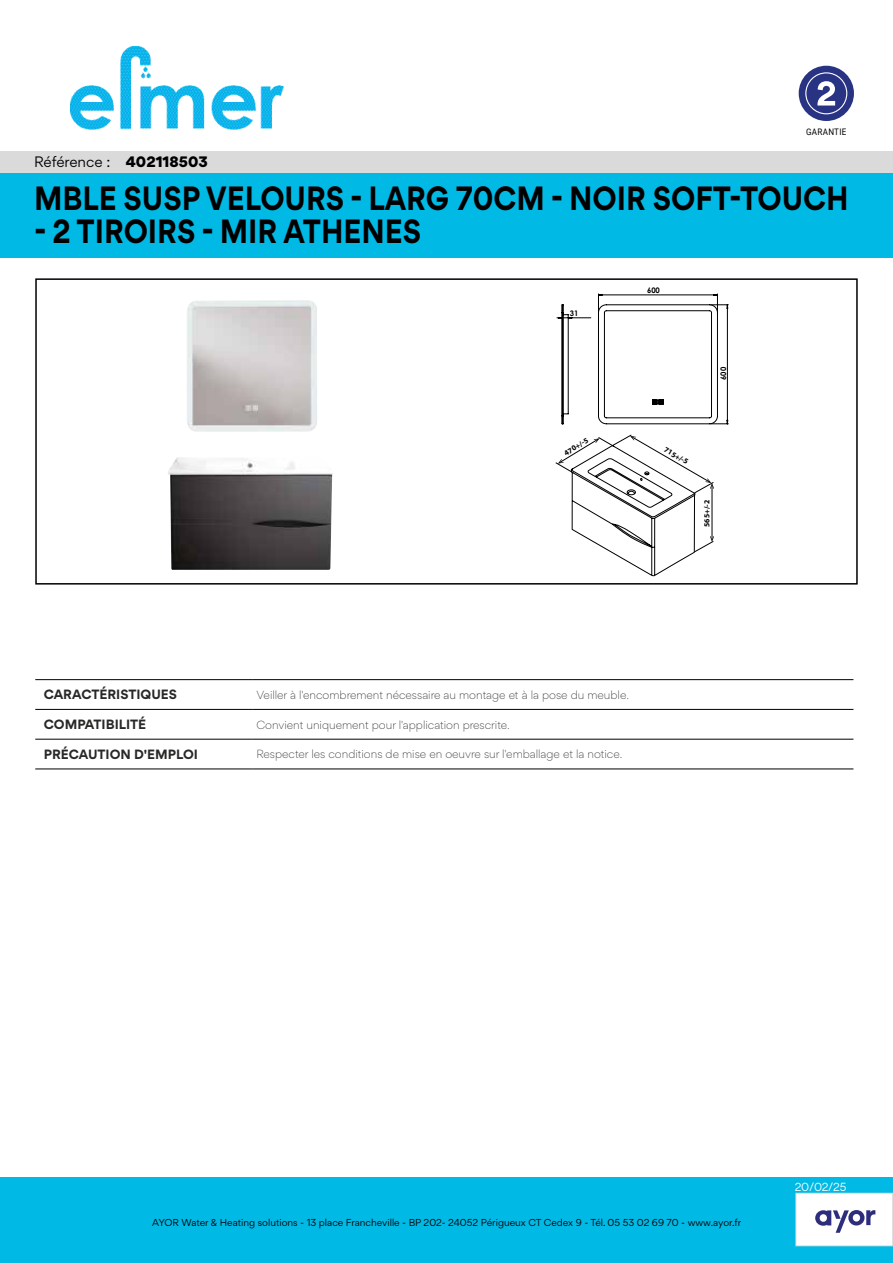
<style>
.page{position:relative;width:893px;height:1263px;background:#fff}
.page>*{position:absolute;margin:0;border:0;box-sizing:border-box;transform-origin:0 0}
.t1{font:700 30px "Gordita";color:#000;scale:.9 1}
.t2{font:13.5px "Gordita";letter-spacing:-.005em;color:#000}
.t3{font:700 12px "Gordita";color:#282827}
.t4{font:300 10.5px "Gordita";color:#282827}
.t5{font:10.5px "Gordita";color:#fff}
.t6{font:9px "Gordita";color:#000}
.t7{font:9px "Roboto";letter-spacing:.035em;color:#000;scale:.9 1}
.t8{font:700 7.65px "Myriad Pro";color:#000}
.t9{font:700 7.65px "Century Gothic";color:#000}
.s1{font-weight:900}
</style>
<div class="page">
<svg style="left:555px;top:435px;width:159px;height:141px"></svg>
<svg style="left:557px;top:294px;width:171px;height:131px"></svg>
<div style="left:0;top:172px;width:893px;height:85px;background:#00b9e5"></div>
<div style="left:0;top:1178px;width:893px;height:85px;background:#00b9e5"></div>
<div style="left:796px;top:1193px;width:97px;height:53px;background:#fff"></div>
<div style="left:795px;top:1193px;width:98px;height:53px;border:1px solid #dadada"></div>
<img style="left:168px;top:300px;width:165px;height:270px">
<hr style="left:35px;top:679px;width:217px;height:1px;background:#000">
<hr style="left:252px;top:679px;width:601px;height:1px;background:#000">
<hr style="left:35px;top:709px;width:217px;height:1px;background:#000">
<hr style="left:252px;top:709px;width:601px;height:1px;background:#000">
<hr style="left:35px;top:739px;width:217px;height:1px;background:#000">
<hr style="left:252px;top:739px;width:601px;height:1px;background:#000">
<hr style="left:35px;top:768px;width:217px;height:1px;background:#000">
<hr style="left:252px;top:768px;width:601px;height:1px;background:#000">
<div style="left:799px;top:66px;width:55px;height:55px;background:#293384;border-radius:50%"></div>
<svg style="left:805px;top:72px;width:42px;height:42px"></svg>
<div style="left:35px;top:278px;width:823px;height:307px;border:2px solid #000"></div>
<svg style="left:815px;top:1210px;width:60px;height:23px"></svg>
<img style="left:70px;top:47px;width:213px;height:82px">
<div style="left:0;top:151px;width:893px;height:21px;background:#dadada"></div>
<p class="t2" style="left:34px;top:152px;width:175px">Référence : <span class="s1">402118503</span></p>
<p class="t7" style="left:806px;top:125px;width:46px">GARANTIE</p>
<h1 class="t1" style="left:34px;top:175px;width:906px">MBLE SUSP VELOURS - LARG 70CM - NOIR SOFT-TOUCH</h1>
<h1 class="t1" style="left:34px;top:208px;width:432px">- 2 TIROIRS - MIR ATHENES</h1>
<p class="t9" style="left:570px;top:308px;width:10px">31</p>
<p class="t8" style="left:562px;top:449px;width:28px;rotate:-32deg">470+/-5</p>
<p class="t9" style="left:647px;top:285px;width:14px">600</p>
<p class="t9" style="left:717px;top:380px;width:14px;rotate:-90deg">600</p>
<p class="t8" style="left:667px;top:445px;width:28px;rotate:30deg">715+/-5</p>
<p class="t8" style="left:702px;top:527px;width:28px;rotate:-90deg">565+/-2</p>
<p class="t3" style="left:44px;top:685px;width:135px">CARACTÉRISTIQUES</p>
<p class="t4" style="left:256px;top:687px;width:374px">Veiller à l'encombrement nécessaire au montage et à la pose du meuble.</p>
<p class="t3" style="left:44px;top:715px;width:104px">COMPATIBILITÉ</p>
<p class="t4" style="left:256px;top:717px;width:255px">Convient uniquement pour l'application prescrite.</p>
<p class="t3" style="left:44px;top:745px;width:156px">PRÉCAUTION D'EMPLOI</p>
<p class="t4" style="left:256px;top:746px;width:367px">Respecter les conditions de mise en oeuvre sur l'emballage et la notice.</p>
<p class="t6" style="left:152px;top:1216px;width:590px">AYOR Water &amp; Heating solutions - 13 place Francheville - BP 202- 24052 Périgueux CT Cedex 9 - Tél. 05 53 02 69 70 - www.ayor.fr</p>
<p class="t5" style="left:795px;top:1179px;width:53px">20/02/25</p>
</div>
